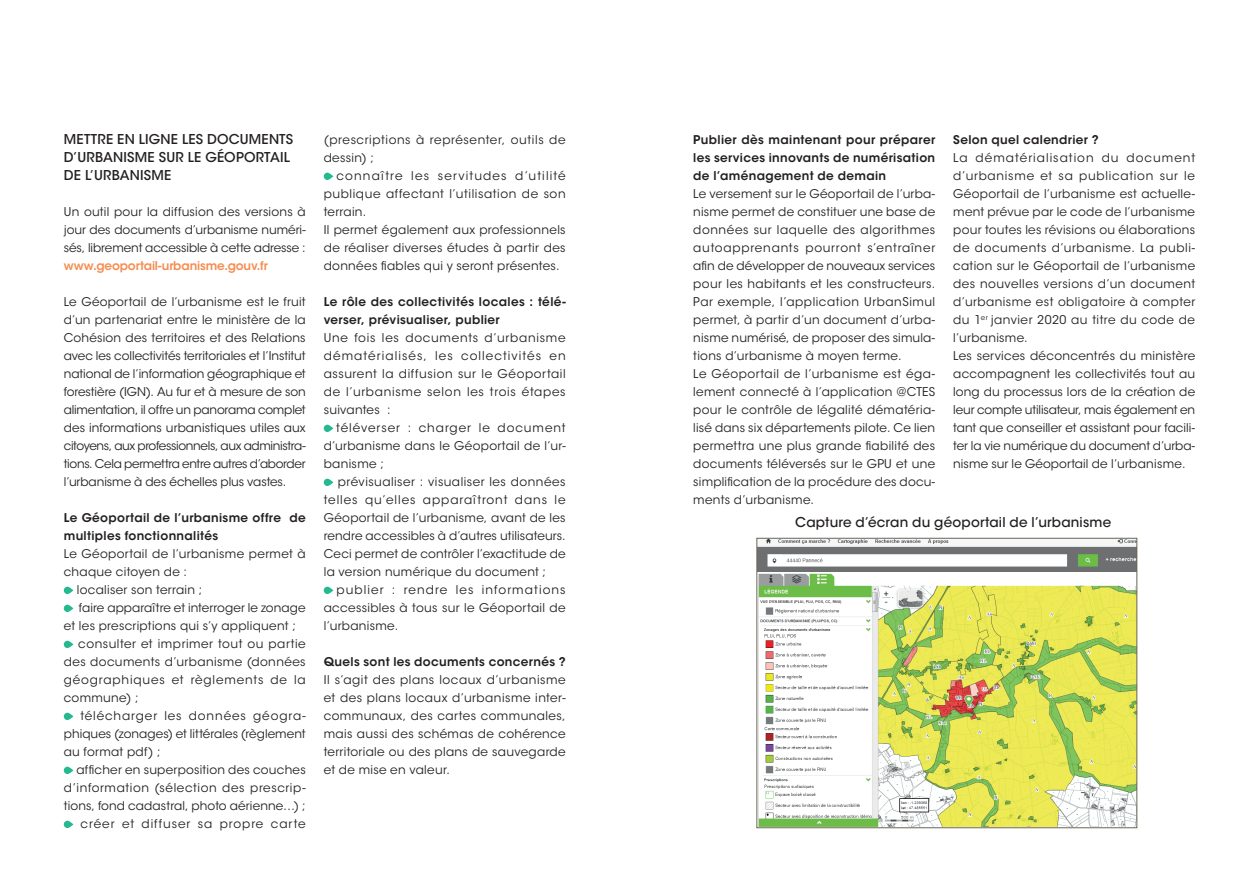
<style>
.page{position:relative;width:1259px;height:893px;background:#fff}
.page>*{position:absolute;margin:0;border:0;box-sizing:border-box;transform-origin:0 0}
.t1{font:500 13.5px/18px "ITC Avant Garde Std";letter-spacing:.015em;color:#231f20}
.t2{font:12px/18px "ITC Avant Garde Std";letter-spacing:.025em;color:#231f20;text-align:justify}
.t3{font:600 12px/18px "ITC Avant Garde Std";letter-spacing:.025em;color:#231f20}
.t4{font:12px/18px "ITC Avant Garde Std";letter-spacing:.05em;color:#231f20}
.t5{font:12px "ITC Avant Garde Std";letter-spacing:.005em;color:#231f20}
.t6{font:600 12px "ITC Avant Garde Std";letter-spacing:-.01em;color:#f68c50}
.t7{font:12px "ITC Avant Garde Std";letter-spacing:.045em;color:#231f20}
.t8{font:12px "ITC Avant Garde Std";letter-spacing:.07em;color:#231f20}
.t9{font:12px "ITC Avant Garde Std";letter-spacing:.075em;color:#231f20}
.t10{font:12px "ITC Avant Garde Std";letter-spacing:.08em;color:#231f20}
</style>
<div class="page">
<div style="left:64px;top:587px;width:9px;height:7px;background:#24b98e;border-radius:4px"></div>
<div style="left:64px;top:605px;width:9px;height:7px;background:#24b98e;border-radius:4px"></div>
<div style="left:64px;top:641px;width:9px;height:7px;background:#24b98e;border-radius:4px"></div>
<div style="left:64px;top:713px;width:9px;height:7px;background:#24b98e;border-radius:4px"></div>
<div style="left:64px;top:767px;width:9px;height:7px;background:#24b98e;border-radius:4px"></div>
<div style="left:64px;top:821px;width:9px;height:7px;background:#24b98e;border-radius:4px"></div>
<div style="left:324px;top:173px;width:9px;height:7px;background:#24b98e;border-radius:4px"></div>
<div style="left:324px;top:425px;width:9px;height:7px;background:#24b98e;border-radius:4px"></div>
<div style="left:324px;top:479px;width:9px;height:7px;background:#24b98e;border-radius:4px"></div>
<div style="left:324px;top:587px;width:9px;height:7px;background:#24b98e;border-radius:4px"></div>
<img style="left:758px;top:540px;width:377px;height:286px">
<div style="left:756px;top:538px;width:381px;height:290px;border:1px solid #6c6456"></div>
<p class="t1" style="left:64px;top:130px;width:231px">METTRE EN LIGNE LES DOCUMENTS<br>D’URBANISME SUR LE GÉOPORTAIL<br>DE L’URBANISME</p>
<p class="t2" style="left:64px;top:203px;width:243px">Un outil pour la diffusion des versions à jour des documents d’urbanisme numéri&shy;sés, librement accessible à cette adresse :</p>
<p class="t6" style="left:64px;top:258px;width:206px">www.geoportail-urbanisme.gouv.fr</p>
<p class="t2" style="left:64px;top:293px;width:243px">Le Géoportail de l’urbanisme est le fruit d’un partenariat entre le ministère de la Cohésion des territoires et des Relations avec les collectivités territoriales et l’Institut national de l’information géographique et forestière (IGN). Au fur et à mesure de son alimentation, il offre un panorama complet des informations urbanistiques utiles aux citoyens, aux professionnels, aux administra&shy;tions. Cela permettra entre autres d’aborder l’urbanisme à des échelles plus vastes.</p>
<p class="t3" style="left:64px;top:509px;width:243px">Le Géoportail de l’urbanisme offre de multiples fonctionnalités</p>
<p class="t2" style="left:64px;top:545px;width:243px">Le Géoportail de l’urbanisme permet à</p>
<p class="t2" style="left:64px;top:563px;width:125px">chaque citoyen de :</p>
<p class="t2" style="left:77px;top:581px;width:127px">localiser son terrain ;</p>
<p class="t5" style="left:79px;top:600px;width:228px">faire apparaître et interroger le zonage</p>
<p class="t2" style="left:64px;top:617px;width:233px">et les prescriptions qui s’y appliquent ;</p>
<p class="t7" style="left:78px;top:636px;width:229px">consulter et imprimer tout ou partie</p>
<p class="t2" style="left:64px;top:653px;width:243px">des documents d’urbanisme (données</p>
<p class="t8" style="left:64px;top:672px;width:243px">géographiques et règlements de la</p>
<p class="t2" style="left:64px;top:689px;width:76px">commune) ;</p>
<p class="t9" style="left:80px;top:708px;width:227px">télécharger les données géogra-</p>
<p class="t5" style="left:64px;top:726px;width:243px">phiques (zonages) et littérales (règlement</p>
<p class="t2" style="left:64px;top:743px;width:98px">au format pdf) ;</p>
<p class="t2" style="left:76px;top:761px;width:231px">afficher en superposition des couches</p>
<p class="t4" style="left:64px;top:779px;width:243px">d’information (sélection des prescrip-</p>
<p class="t2" style="left:64px;top:797px;width:243px">tions, fond cadastral, photo aérienne…) ;</p>
<p class="t10" style="left:81px;top:816px;width:227px">créer et diffuser sa propre carte</p>
<p class="t4" style="left:324px;top:131px;width:243px">(prescriptions à représenter, outils de dessin) ;</p>
<p class="t2" style="left:324px;top:167px;width:243px;text-align:left;text-indent:13px">connaître les servitudes d’utilité publique affectant l’utilisation de son terrain.<br>Il permet également aux professionnels de réaliser diverses études à partir des données fiables qui y seront présentes.</p>
<p class="t3" style="left:324px;top:293px;width:243px">Le rôle des collectivités locales : télé&shy;verser, prévisualiser, publier</p>
<p class="t2" style="left:324px;top:329px;width:243px">Une fois les documents d’urbanisme dématérialisés, les collectivités en assurent la diffusion sur le Géoportail de l’urbanisme selon les trois étapes suivantes :</p>
<p class="t2" style="left:324px;top:419px;width:243px;text-indent:12px">téléverser : charger le document d’urbanisme dans le Géoportail de l’ur&shy;banisme ;</p>
<p class="t2" style="left:324px;top:473px;width:243px;text-indent:14px">prévisualiser : visualiser les données telles qu’elles apparaîtront dans le Géoportail de l’urbanisme, avant de les rendre accessibles à d’autres utilisateurs.<br>Ceci permet de contrôler l’exactitude de la version numérique du document ;</p>
<p class="t2" style="left:324px;top:581px;width:243px;text-indent:13px">publier : rendre les informations accessibles à tous sur le Géoportail de l’urbanisme.</p>
<p class="t3" style="left:324px;top:653px;width:243px">Quels sont les documents concernés ?</p>
<p class="t2" style="left:324px;top:671px;width:243px">Il s’agit des plans locaux d’urbanisme et des plans locaux d’urbanisme inter&shy;communaux, des cartes communales, mais aussi des schémas de cohérence territoriale ou des plans de sauvegarde et de mise en valeur.</p>
<p class="t3" style="left:693px;top:131px;width:243px;text-align:justify">Publier dès maintenant pour préparer les services innovants de numérisation de l’aménagement de demain</p>
<p class="t2" style="left:693px;top:185px;width:243px;text-align:left">Le versement sur le Géoportail de l’urba&shy;nisme permet de constituer une base de données sur laquelle des algorithmes autoapprenants pourront s’entraîner afin de développer de nouveaux services pour les habitants et les constructeurs.<br>Par exemple, l’application UrbanSimul permet, à partir d’un document d’urba&shy;nisme numérisé, de proposer des simula&shy;tions d’urbanisme à moyen terme.<br>Le Géoportail de l’urbanisme est éga&shy;lement connecté à l’application @CTES pour le contrôle de légalité dématéria&shy;lisé dans six départements pilote. Ce lien permettra une plus grande fiabilité des documents téléversés sur le GPU et une simplification de la procédure des docu&shy;ments d’urbanisme.</p>
<p class="t3" style="left:953px;top:131px;width:147px">Selon quel calendrier ?</p>
<p class="t2" style="left:953px;top:149px;width:243px;text-align:left">La dématérialisation du document d’urbanisme et sa publication sur le Géoportail de l’urbanisme est actuelle&shy;ment prévue par le code de l’urbanisme pour toutes les révisions ou élaborations de documents d’urbanisme. La publi&shy;cation sur le Géoportail de l’urbanisme des nouvelles versions d’un document d’urbanisme est obligatoire à compter du 1<sup>er</sup> janvier 2020 au titre du code de l’urbanisme.<br>Les services déconcentrés du ministère accompagnent les collectivités tout au long du processus lors de la création de leur compte utilisateur, mais également en tant que conseiller et assistant pour facili&shy;ter la vie numérique du document d’urba&shy;nisme sur le Géoportail de l’urbanisme.</p>
<p class="t1" style="left:795px;top:513px;width:317px">Capture d’écran du géoportail de l’urbanisme</p>
</div>
